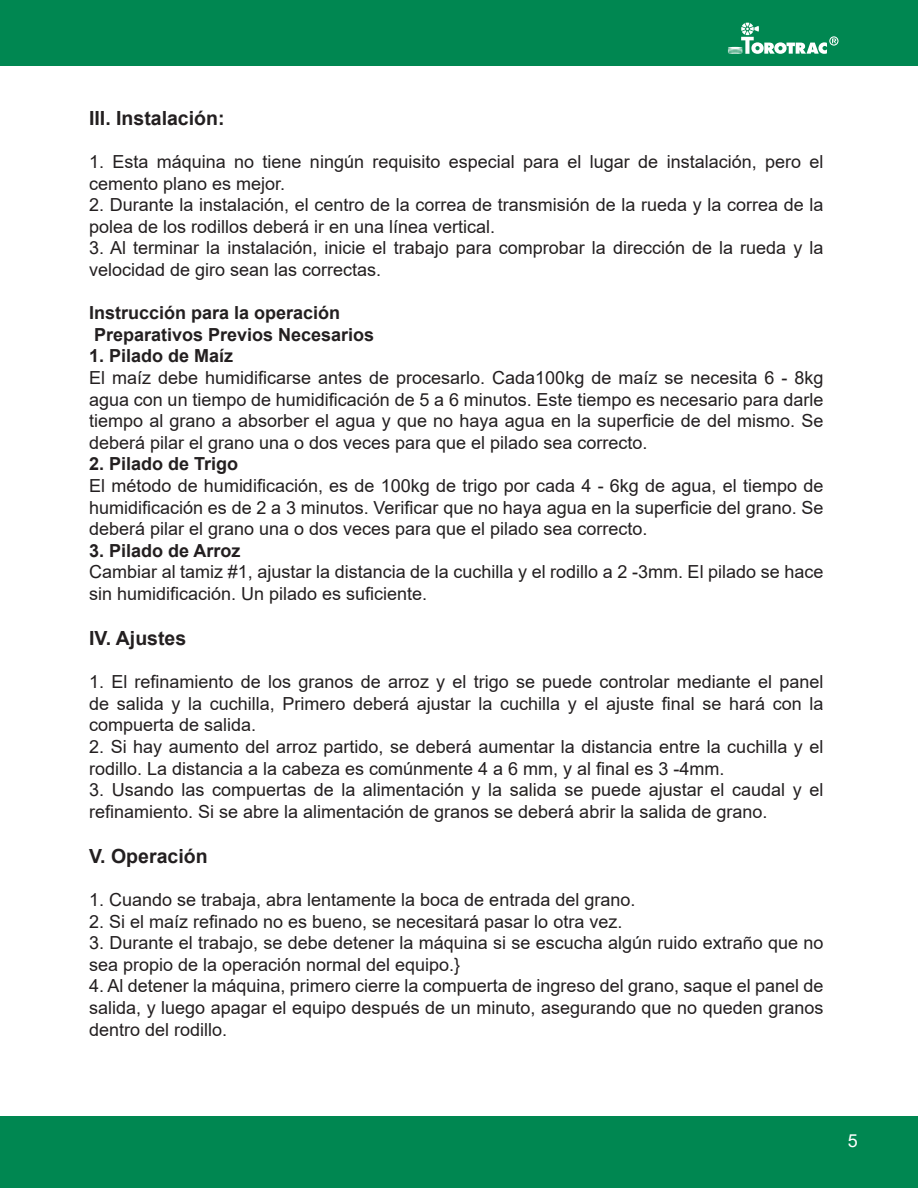
<style>
.page{position:relative;width:918px;height:1188px;background:#fff}
.page>*{position:absolute;margin:0;border:0;box-sizing:border-box;transform-origin:0 0}
.t1{font:700 19.5px "Arial";color:#231f20}
.t2{font:18px/21.6px "Arial";color:#231f20}
.t3{font:700 18px "Arial";color:#231f20}
.t4{font:18px "Arial";color:#fff}
</style>
<div class="page">
<div style="left:0;top:1116px;width:918px;height:72px;background:#008751"></div>
<div style="left:0;top:0;width:918px;height:66px;background:#008751"></div>
<svg style="left:728px;top:22px;width:111px;height:32px"></svg>
<p class="t1" style="left:89px;top:104px;width:137px">III. Instalación:</p>
<p class="t2" style="left:89px;top:151px;width:736px">1. Esta máquina no tiene ningún requisito especial para el lugar de instalación, pero el cemento plano es mejor.</p>
<p class="t2" style="left:89px;top:194px;width:736px">2. Durante la instalación, el centro de la correa de transmisión de la rueda y la correa de la polea de los rodillos deberá ir en una línea vertical.</p>
<p class="t2" style="left:89px;top:237px;width:736px">3. Al terminar la instalación, inicie el trabajo para comprobar la dirección de la rueda y la velocidad de giro sean las correctas.</p>
<p class="t3" style="left:89px;top:300px;width:253px">Instrucción para la operación</p>
<p class="t3" style="left:94px;top:322px;width:282px">Preparativos Previos Necesarios</p>
<p class="t3" style="left:89px;top:343px;width:146px">1. Pilado de Maíz</p>
<p class="t2" style="left:89px;top:367px;width:736px;text-align:justify">El maíz debe humidificarse antes de procesarlo. Cada100kg de maíz se necesita 6 - 8kg agua con un tiempo de humidificación de 5 a 6 minutos. Este tiempo es necesario para darle tiempo al grano a absorber el agua y que no haya agua en la superficie de del mismo. Se deberá pilar el grano una o dos veces para que el pilado sea correcto.</p>
<p class="t3" style="left:89px;top:451px;width:151px">2. Pilado de Trigo</p>
<p class="t2" style="left:89px;top:475px;width:736px;text-align:justify">El método de humidificación, es de 100kg de trigo por cada 4 - 6kg de agua, el tiempo de humidificación es de 2 a 3 minutos. Verificar que no haya agua en la superficie del grano. Se deberá pilar el grano una o dos veces para que el pilado sea correcto.</p>
<p class="t3" style="left:89px;top:538px;width:153px">3. Pilado de Arroz</p>
<p class="t2" style="left:89px;top:561px;width:736px">Cambiar al tamiz #1, ajustar la distancia de la cuchilla y el rodillo a 2 -3mm. El pilado se hace sin humidificación. Un pilado es suficiente.</p>
<p class="t1" style="left:89px;top:625px;width:99px">IV. Ajustes</p>
<p class="t2" style="left:89px;top:671px;width:736px;text-align:justify">1. El refinamiento de los granos de arroz y el trigo se puede controlar mediante el panel de salida y la cuchilla, Primero deberá ajustar la cuchilla y el ajuste final se hará con la compuerta de salida.</p>
<p class="t2" style="left:89px;top:736px;width:736px">2. Si hay aumento del arroz partido, se deberá aumentar la distancia entre la cuchilla y el rodillo. La distancia a la cabeza es comúnmente 4 a 6 mm, y al final es 3 -4mm.</p>
<p class="t2" style="left:89px;top:779px;width:736px">3. Usando las compuertas de la alimentación y la salida se puede ajustar el caudal y el refinamiento. Si se abre la alimentación de granos se deberá abrir la salida de grano.</p>
<p class="t1" style="left:89px;top:842px;width:120px">V. Operación</p>
<p class="t2" style="left:89px;top:889px;width:548px">1. Cuando se trabaja, abra lentamente la boca de entrada del grano.</p>
<p class="t2" style="left:89px;top:910px;width:535px">2. Si el maíz refinado no es bueno, se necesitará pasar lo otra vez.</p>
<p class="t2" style="left:89px;top:932px;width:736px">3. Durante el trabajo, se debe detener la máquina si se escucha algún ruido extraño que no sea propio de la operación normal del equipo.}</p>
<p class="t2" style="left:89px;top:975px;width:736px;text-align:justify">4. Al detener la máquina, primero cierre la compuerta de ingreso del grano, saque el panel de salida, y luego apagar el equipo después de un minuto, asegurando que no queden granos dentro del rodillo.</p>
<p class="t4" style="left:848px;top:1128px;width:12px">5</p>
</div>
